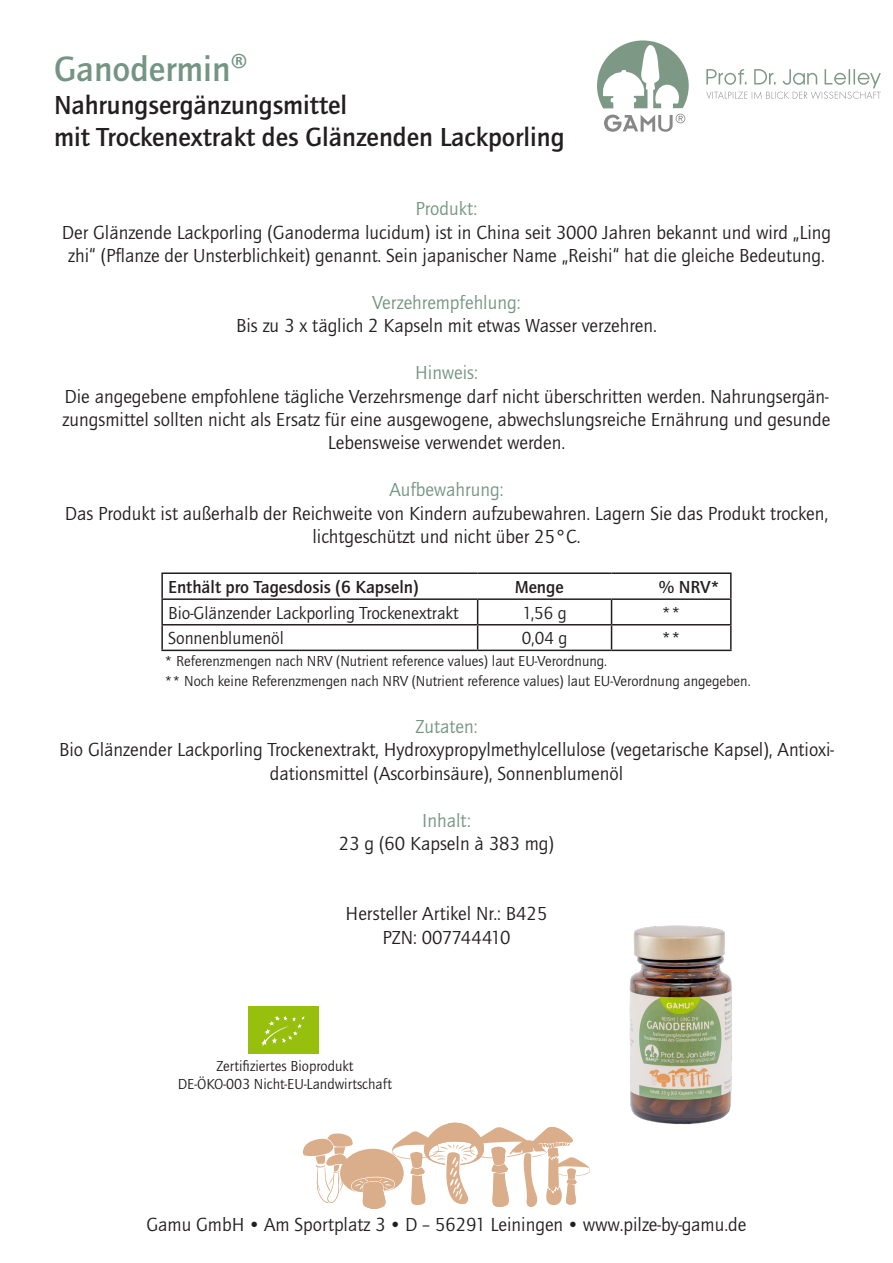
<style>
.page{position:relative;width:893px;height:1263px;background:#fff}
.page>*{position:absolute;margin:0;border:0;box-sizing:border-box;transform-origin:0 0}
.t1{font:500 36px "Quay Sans ITC Pro";color:#749583}
.t2{font:500 27px "Quay Sans ITC Pro";color:#231f20}
.t3{font:19.5px/23.4px "Quay Sans ITC Pro";color:#231f20;text-align:center}
.t4{font:19.5px "Quay Sans ITC Pro";color:#749583}
.t5{font:18px "Quay Sans ITC Pro";color:#231f20}
.t6{font:500 18px "Quay Sans ITC Pro";color:#231f20}
.t7{font:15px "Quay Sans ITC Pro";color:#231f20}
</style>
<div class="page">
<svg style="left:303px;top:1123px;width:287px;height:86px"></svg>
<svg style="left:597px;top:40px;width:92px;height:68px"></svg>
<svg style="left:604px;top:114px;width:81px;height:18px"></svg>
<svg style="left:706px;top:69px;width:175px;height:30px"></svg>
<hr style="left:161px;top:572px;width:317px;height:2px;background:#231f20">
<hr style="left:161px;top:574px;width:2px;height:24px;background:#231f20">
<hr style="left:478px;top:572px;width:134px;height:2px;background:#231f20">
<hr style="left:612px;top:572px;width:120px;height:2px;background:#231f20">
<hr style="left:730px;top:574px;width:2px;height:24px;background:#231f20">
<hr style="left:161px;top:598px;width:317px;height:2px;background:#231f20">
<hr style="left:161px;top:600px;width:2px;height:24px;background:#231f20">
<hr style="left:478px;top:598px;width:134px;height:2px;background:#231f20">
<hr style="left:612px;top:598px;width:120px;height:2px;background:#231f20">
<hr style="left:730px;top:600px;width:2px;height:24px;background:#231f20">
<hr style="left:161px;top:624px;width:317px;height:1px;background:#231f20">
<hr style="left:161px;top:625px;width:2px;height:25px;background:#231f20">
<hr style="left:478px;top:624px;width:134px;height:1px;background:#231f20">
<svg style="left:477px;top:600px;width:1px;height:50px"></svg>
<hr style="left:612px;top:624px;width:120px;height:1px;background:#231f20">
<svg style="left:611px;top:600px;width:1px;height:50px"></svg>
<hr style="left:730px;top:625px;width:2px;height:25px;background:#231f20">
<hr style="left:161px;top:650px;width:317px;height:1px;background:#231f20">
<hr style="left:478px;top:650px;width:134px;height:1px;background:#231f20">
<hr style="left:612px;top:650px;width:120px;height:1px;background:#231f20">
<div style="left:249px;top:1006px;width:70px;height:47px;background:#97bf0d"></div>
<svg style="left:261px;top:1015px;width:44px;height:31px"></svg>
<img style="left:493px;top:925px;width:239px;height:231px">
<p class="t1" style="left:54px;top:47px;width:195px">Ganodermin®</p>
<p class="t2" style="left:54px;top:88px;width:295px">Nahrungsergänzungsmittel</p>
<p class="t2" style="left:54px;top:121px;width:512px">mit Trockenextrakt des Glänzenden Lackporling</p>
<p class="t4" style="left:416px;top:197px;width:63px">Produkt:</p>
<p class="t3" style="left:62px;top:221px;width:771px">Der Glänzende Lackporling (Ganoderma lucidum) ist in China seit 3000 Jahren bekannt und wird „Ling zhi“ (Pflanze der Unsterblichkeit) genannt. Sein japanischer Name „Reishi“ hat die gleiche Bedeutung.</p>
<p class="t4" style="left:372px;top:291px;width:150px">Verzehrempfehlung:</p>
<p class="t3" style="left:236px;top:314px;width:422px">Bis zu 3 x täglich 2 Kapseln mit etwas Wasser verzehren.</p>
<p class="t4" style="left:415px;top:361px;width:64px">Hinweis:</p>
<p class="t3" style="left:63px;top:384px;width:769px">Die angegebene empfohlene tägliche Verzehrsmenge darf nicht überschritten werden. Nahrungsergän&shy;zungsmittel sollten nicht als Ersatz für eine ausgewogene, abwechslungsreiche Ernährung und gesunde<br>Lebensweise verwendet werden.</p>
<p class="t4" style="left:389px;top:478px;width:116px">Aufbewahrung:</p>
<p class="t3" style="left:65px;top:501px;width:765px">Das Produkt ist außerhalb der Reichweite von Kindern aufzubewahren. Lagern Sie das Produkt trocken, lichtgeschützt und nicht über 25°C.</p>
<p class="t6" style="left:168px;top:576px;width:252px">Enthält pro Tagesdosis (6 Kapseln)</p>
<p class="t6" style="left:515px;top:576px;width:50px">Menge</p>
<p class="t6" style="left:659px;top:576px;width:63px">% NRV*</p>
<p class="t5" style="left:168px;top:602px;width:292px">Bio-Glänzender Lackporling Trockenextrakt</p>
<p class="t5" style="left:522px;top:602px;width:46px">1,56 g</p>
<p class="t5" style="left:662px;top:602px;width:21px">**</p>
<p class="t5" style="left:168px;top:628px;width:117px">Sonnenblumenöl</p>
<p class="t5" style="left:522px;top:628px;width:47px">0,04 g</p>
<p class="t5" style="left:662px;top:628px;width:21px">**</p>
<p class="t7" style="left:165px;top:652px;width:444px">* Referenzmengen nach NRV (Nutrient reference values) laut EU-Verordnung.</p>
<p class="t7" style="left:165px;top:672px;width:587px">** Noch keine Referenzmengen nach NRV (Nutrient reference values) laut EU-Verordnung angegeben.</p>
<p class="t4" style="left:415px;top:715px;width:64px">Zutaten:</p>
<p class="t3" style="left:59px;top:738px;width:776px">Bio Glänzender Lackporling Trockenextrakt, Hydroxypropylmethylcellulose (vegetarische Kapsel), Antioxi&shy;dationsmittel (Ascorbinsäure), Sonnenblumenöl</p>
<p class="t4" style="left:422px;top:809px;width:50px">Inhalt:</p>
<p class="t3" style="left:339px;top:832px;width:217px">23 g (60 Kapseln à 383 mg)</p>
<p class="t3" style="left:346px;top:902px;width:203px">Hersteller Artikel Nr.: B425</p>
<p class="t3" style="left:383px;top:925px;width:129px">PZN: 007744410</p>
<p class="t7" style="left:216px;top:1057px;width:139px">Zertifiziertes Bioprodukt</p>
<p class="t7" style="left:178px;top:1075px;width:216px">DE-ÖKO-003 Nicht-EU-Landwirtschaft</p>
<p class="t3" style="left:147px;top:1213px;width:601px">Gamu GmbH • Am Sportplatz 3 • D – 56291 Leiningen • www.pilze-by-gamu.de</p>
</div>
